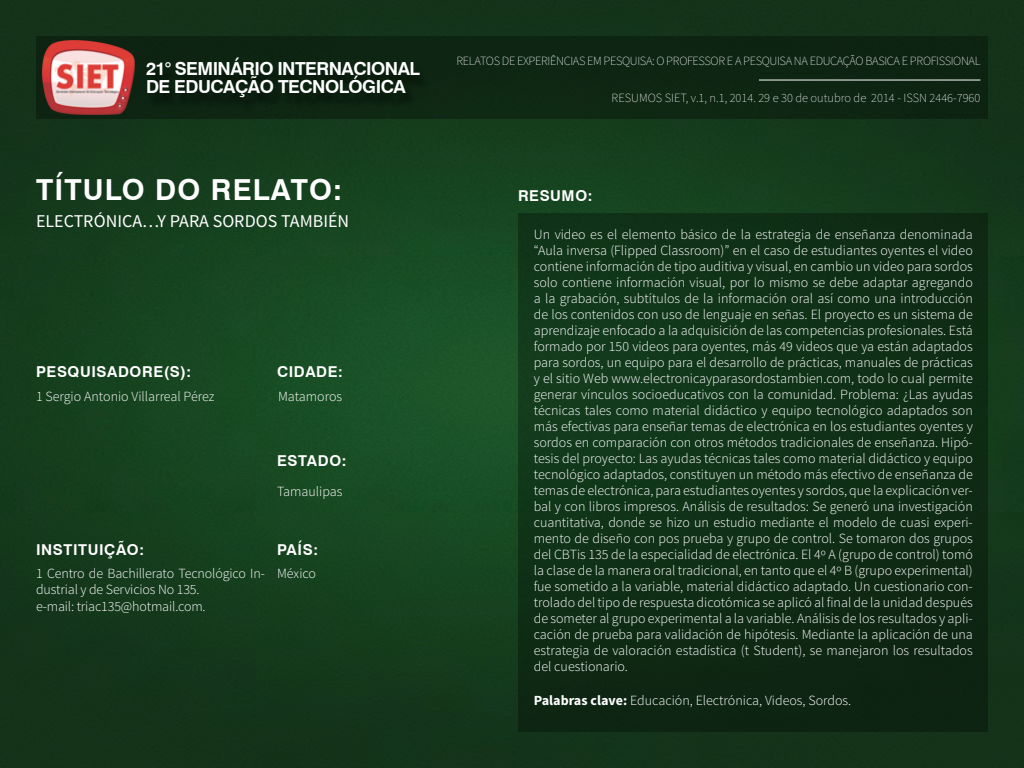
<style>
.page{position:relative;width:1024px;height:768px;background:#fff}
.page>*{position:absolute;margin:0;border:0;box-sizing:border-box;transform-origin:0 0}
.t1{font:700 29px "Swiss 721 BT";letter-spacing:.04em;color:#fff}
.t2{font:700 18px/18px "Swiss 721 BT";letter-spacing:-.03em;color:#fff}
.t3{font:18px "Source Sans Pro";color:#fff}
.t4{font:700 15px "Swiss 721 BT";letter-spacing:.04em;color:#fff}
.t5{font:300 14px/16px "Source Sans Pro";color:#fff;text-align:justify}
.t6{font:200 12.5px "Source Sans Pro";letter-spacing:-.03em;color:#fff}
.t7{font:200 12.5px "Source Sans Pro";color:#fff}
.s1{font-weight:700}
</style>
<div class="page">
<img style="left:0;top:0;width:1024px;height:768px">
<div style="left:36px;top:36px;width:952px;height:82px;background:#0e2512"></div>
<hr style="left:759px;top:80px;width:221px;height:1px;background:#fff">
<div style="left:518px;top:213px;width:470px;height:519px;background:#0f2f16"></div>
<img style="left:42px;top:40px;width:93px;height:74px">
<div style="left:147px;top:62px;width:284px;height:50px;background:#0c200f"></div>
<p class="t2" style="left:146px;top:59px;width:275px">21° SEMINÁRIO INTERNACIONAL<br>DE EDUCAÇÃO TECNOLÓGICA</p>
<h1 class="t1" style="left:36px;top:170px;width:308px">TÍTULO DO RELATO:</h1>
<p class="t3" style="left:36px;top:210px;width:315px">ELECTRÓNICA…Y PARA SORDOS TAMBIÉN</p>
<p class="t4" style="left:36px;top:362px;width:157px">PESQUISADORE(S):</p>
<p class="t4" style="left:277px;top:362px;width:67px">CIDADE:</p>
<p class="t5" style="left:36px;top:388px;width:180px">1 Sergio Antonio Villarreal Pérez</p>
<p class="t5" style="left:278px;top:388px;width:66px">Matamoros</p>
<p class="t4" style="left:277px;top:451px;width:71px">ESTADO:</p>
<p class="t5" style="left:277px;top:483px;width:67px">Tamaulipas</p>
<p class="t4" style="left:36px;top:539px;width:109px">INSTITUIÇÃO:</p>
<p class="t5" style="left:36px;top:565px;width:231px;line-height:16.8px;text-align:left">1 Centro de Bachillerato Tecnológico In&shy;dustrial y de Servicios No 135.<br>e-mail: triac135@hotmail.com.</p>
<p class="t4" style="left:277px;top:539px;width:42px">PAÍS:</p>
<p class="t5" style="left:277px;top:565px;width:41px">México</p>
<p class="t6" style="left:456px;top:54px;width:525px">RELATOS DE EXPERIÊNCIAS EM PESQUISA: O PROFESSOR E A PESQUISA NA EDUCAÇÃO BASICA E PROFISSIONAL</p>
<p class="t7" style="left:612px;top:90px;width:370px">RESUMOS SIET, v.1, n.1, 2014. 29 e 30 de outubro de 2014 - ISSN 2446-7960</p>
<p class="t4" style="left:518px;top:185px;width:76px">RESUMO:</p>
<p class="t5" style="left:534px;top:226px;width:441px">Un video es el elemento básico de la estrategia de enseñanza denominada “Aula inversa (Flipped Classroom)” en el caso de estudiantes oyentes el video contiene información de tipo auditiva y visual, en cambio un video para sordos solo contiene información visual, por lo mismo se debe adaptar agregando a la grabación, subtítulos de la información oral así como una introducción de los contenidos con uso de lenguaje en señas. El proyecto es un sistema de aprendizaje enfocado a la adquisición de las competencias profesionales. Está formado por 150 videos para oyentes, más 49 videos que ya están adaptados para sordos, un equipo para el desarrollo de prácticas, manuales de prácticas y el sitio Web www.electronicayparasordostambien.com, todo lo cual permite generar vínculos socioeducativos con la comunidad. Problema: ¿Las ayudas técnicas tales como material didáctico y equipo tecnológico adaptados son más efectivas para enseñar temas de electrónica en los estudiantes oyentes y sordos en comparación con otros métodos tradicionales de enseñanza. Hipó&shy;tesis del proyecto: Las ayudas técnicas tales como material didáctico y equipo tecnológico adaptados, constituyen un método más efectivo de enseñanza de temas de electrónica, para estudiantes oyentes y sordos, que la explicación ver&shy;bal y con libros impresos. Análisis de resultados: Se generó una investigación cuantitativa, donde se hizo un estudio mediante el modelo de cuasi experi&shy;mento de diseño con pos prueba y grupo de control. Se tomaron dos grupos del CBTis 135 de la especialidad de electrónica. El 4º A (grupo de control) tomó la clase de la manera oral tradicional, en tanto que el 4º B (grupo experimental) fue sometido a la variable, material didáctico adaptado. Un cuestionario con&shy;trolado del tipo de respuesta dicotómica se aplicó al final de la unidad después de someter al grupo experimental a la variable. Análisis de los resultados y apli&shy;cación de prueba para validación de hipótesis. Mediante la aplicación de una estrategia de valoración estadística (t Student), se manejaron los resultados del cuestionario.</p>
<p class="t5" style="left:534px;top:692px;width:319px"><span class="s1">Palabras clave:</span> Educación, Electrónica, Videos, Sordos.</p>
</div>
